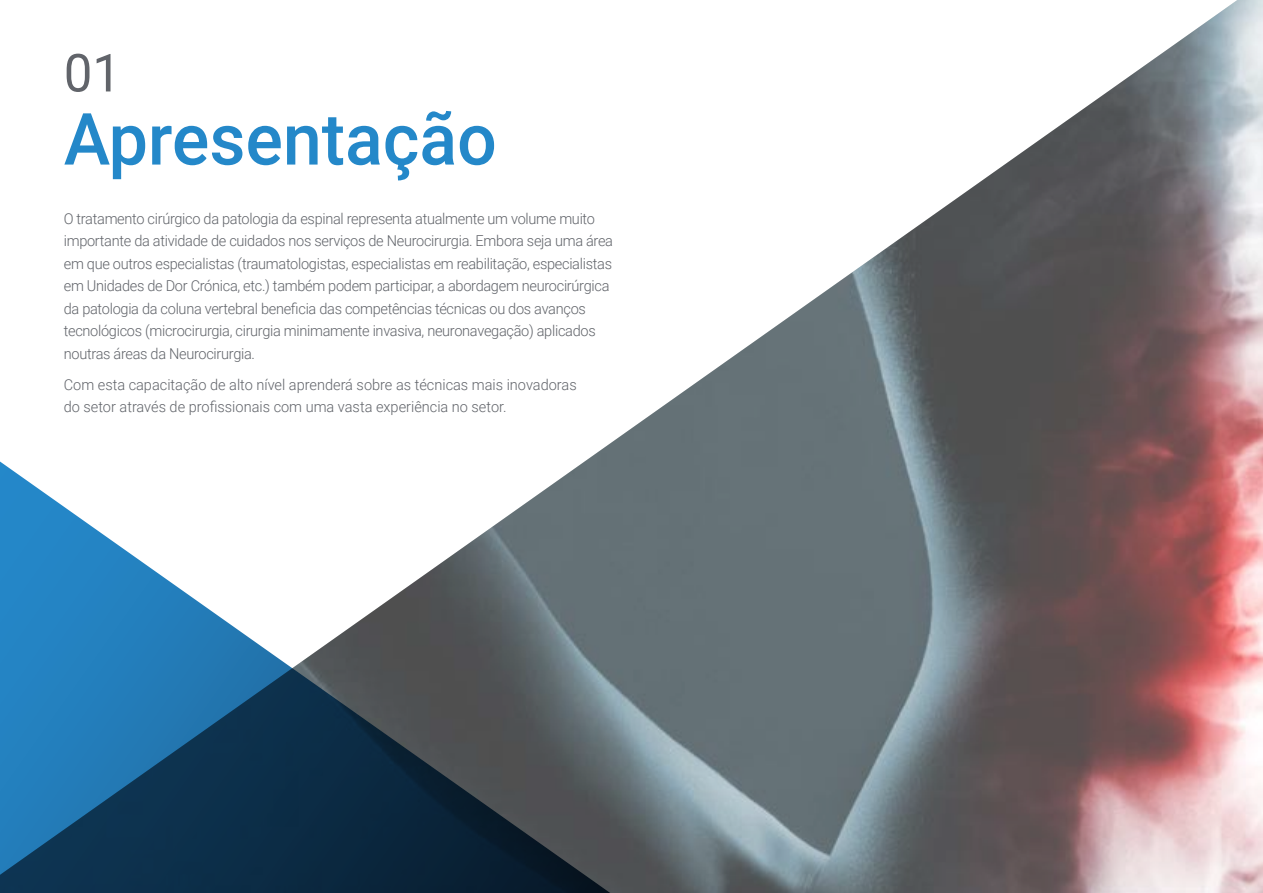
<style>
.page{position:relative;width:1263px;height:893px;background:#fff}
.page>*{position:absolute;margin:0;border:0;box-sizing:border-box;transform-origin:0 0}
.t1{font:500 72px "Roboto";color:#2488c9}
.t2{font:52.5px "Roboto";color:#61646a}
.t3{font:300 15px/22.5px "Roboto";letter-spacing:-.02em;color:#61646a}
.t4{font:300 15px/22.5px "Roboto";color:#61646a}
</style>
<div class="page">
<img style="left:606px;top:0;width:657px;height:893px">
<svg style="left:0;top:446px;width:640px;height:447px"></svg>
<h2 class="t2" style="left:64px;top:36px;width:59px">01</h2>
<h1 class="t1" style="left:64px;top:89px;width:435px">Apresentação</h1>
<p class="t3" style="left:64px;top:207px;width:551px">O tratamento cirúrgico da patologia da espinal representa atualmente um volume muito importante da atividade de cuidados nos serviços de Neurocirurgia. Embora seja uma área em que outros especialistas (traumatologistas, especialistas em reabilitação, especialistas em Unidades de Dor Crónica, etc.) também podem participar, a abordagem neurocirúrgica da patologia da coluna vertebral beneficia das competências técnicas ou dos avanços tecnológicos (microcirurgia, cirurgia minimamente invasiva, neuronavegação) aplicados noutras áreas da Neurocirurgia.</p>
<p class="t4" style="left:64px;top:373px;width:514px">Com esta capacitação de alto nível aprenderá sobre as técnicas mais inovadoras do setor através de profissionais com uma vasta experiência no setor.</p>
</div>
